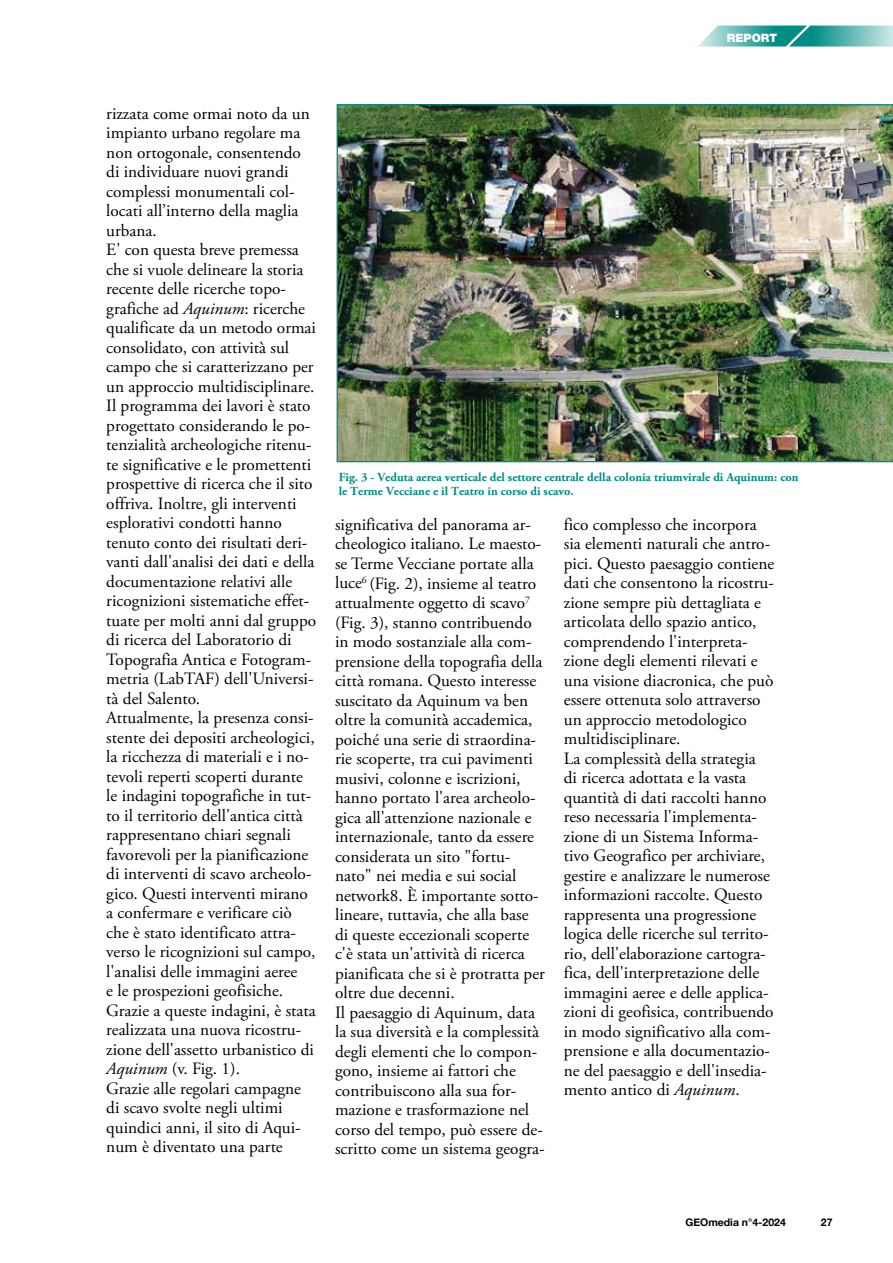
<style>
.page{position:relative;width:893px;height:1263px;background:#fff}
.page>*{position:absolute;margin:0;border:0;box-sizing:border-box;transform-origin:0 0}
.t1{font:17.25px/19.5px "Adobe Garamond Pro";letter-spacing:-.105em;color:#000}
.t2{font:700 12.3px/13.8px "Adobe Garamond Pro";color:#008d86}
.t3{font:900 11.55px "Helvetica Neue";color:#fff}
.t4{font:700 10.5px "Helvetica Neue";color:#000}
.s1{font-style:italic}
</style>
<div class="page">
<svg style="left:698px;top:26px;width:195px;height:21px;background:#60b7b3"></svg>
<img style="left:337px;top:104px;width:556px;height:358px">
<p class="t3" style="left:727px;top:31px;width:52px">REPORT</p>
<p class="t1" style="left:106px;top:104px;width:211px">rizzata come ormai noto da un impianto urbano regolare ma non ortogonale, consentendo di individuare nuovi grandi complessi monumentali col&shy;locati all’interno della maglia urbana.<br>E' con questa breve premessa che si vuole delineare la storia recente delle ricerche topo&shy;grafiche ad <span class="s1">Aquinum</span>: ricerche qualificate da un metodo ormai consolidato, con attività sul campo che si caratterizzano per un approccio multidisciplinare.<br>Il programma dei lavori è stato progettato considerando le po&shy;tenzialità archeologiche ritenu&shy;te significative e le promettenti prospettive di ricerca che il sito offriva. Inoltre, gli interventi esplorativi condotti hanno tenuto conto dei risultati deri&shy;vanti dall'analisi dei dati e della documentazione relativi alle ricognizioni sistematiche effet&shy;tuate per molti anni dal gruppo di ricerca del Laboratorio di<br>Topografia Antica e Fotogram&shy;metria (LabTAF) dell'Universi&shy;tà del Salento.<br>Attualmente, la presenza consi&shy;stente dei depositi archeologici, la ricchezza di materiali e i no&shy;tevoli reperti scoperti durante le indagini topografiche in tut&shy;to il territorio dell'antica città rappresentano chiari segnali favorevoli per la pianificazione di interventi di scavo archeolo&shy;gico. Questi interventi mirano a confermare e verificare ciò che è stato identificato attra&shy;verso le ricognizioni sul campo, l'analisi delle immagini aeree<br>e le prospezioni geofisiche.<br>Grazie a queste indagini, è stata realizzata una nuova ricostru&shy;zione dell'assetto urbanistico di<br><span class="s1">Aquinum</span> (v. Fig. 1).<br>Grazie alle regolari campagne di scavo svolte negli ultimi quindici anni, il sito di Aqui&shy;num è diventato una parte</p>
<p class="t2" style="left:339px;top:470px;width:461px">Fig. 3 - Veduta aerea verticale del settore centrale della colonia triumvirale di Aquinum: con le Terme Vecciane e il Teatro in corso di scavo.</p>
<p class="t1" style="left:335px;top:515px;width:211px">significativa del panorama ar&shy;cheologico italiano. Le maesto&shy;se Terme Vecciane portate alla luce<sup>6</sup> (Fig. 2), insieme al teatro attualmente oggetto di scavo<sup>7 </sup>(Fig. 3), stanno contribuendo in modo sostanziale alla com&shy;prensione della topografia della città romana. Questo interesse suscitato da Aquinum va ben oltre la comunità accademica, poiché una serie di straordina&shy;rie scoperte, tra cui pavimenti musivi, colonne e iscrizioni, hanno portato l'area archeolo&shy;gica all'attenzione nazionale e internazionale, tanto da essere considerata un sito "fortu&shy;nato" nei media e sui social network8. È importante sotto&shy;lineare, tuttavia, che alla base di queste eccezionali scoperte c'è stata un'attività di ricerca pianificata che si è protratta per oltre due decenni.<br>Il paesaggio di Aquinum, data la sua diversità e la complessità degli elementi che lo compon&shy;gono, insieme ai fattori che contribuiscono alla sua for&shy;mazione e trasformazione nel corso del tempo, può essere de&shy;scritto come un sistema geogra-</p>
<p class="t1" style="left:564px;top:515px;width:212px">fico complesso che incorpora sia elementi naturali che antro&shy;pici. Questo paesaggio contiene dati che consentono la ricostru&shy;zione sempre più dettagliata e articolata dello spazio antico, comprendendo l'interpreta&shy;zione degli elementi rilevati e una visione diacronica, che può essere ottenuta solo attraverso un approccio metodologico multidisciplinare.<br>La complessità della strategia<br>di ricerca adottata e la vasta quantità di dati raccolti hanno reso necessaria l'implementa&shy;zione di un Sistema Informa&shy;tivo Geografico per archiviare, gestire e analizzare le numerose informazioni raccolte. Questo rappresenta una progressione logica delle ricerche sul territo&shy;rio, dell'elaborazione cartogra&shy;fica, dell'interpretazione delle immagini aeree e delle applica&shy;zioni di geofisica, contribuendo in modo significativo alla com&shy;prensione e alla documentazio&shy;ne del paesaggio e dell'insedia&shy;mento antico di <span class="s1">Aquinum</span>.</p>
<p class="t4" style="left:685px;top:1214px;width:102px">GEOmedia n°4-2024</p>
<p class="t4" style="left:821px;top:1214px;width:13px">27</p>
</div>
